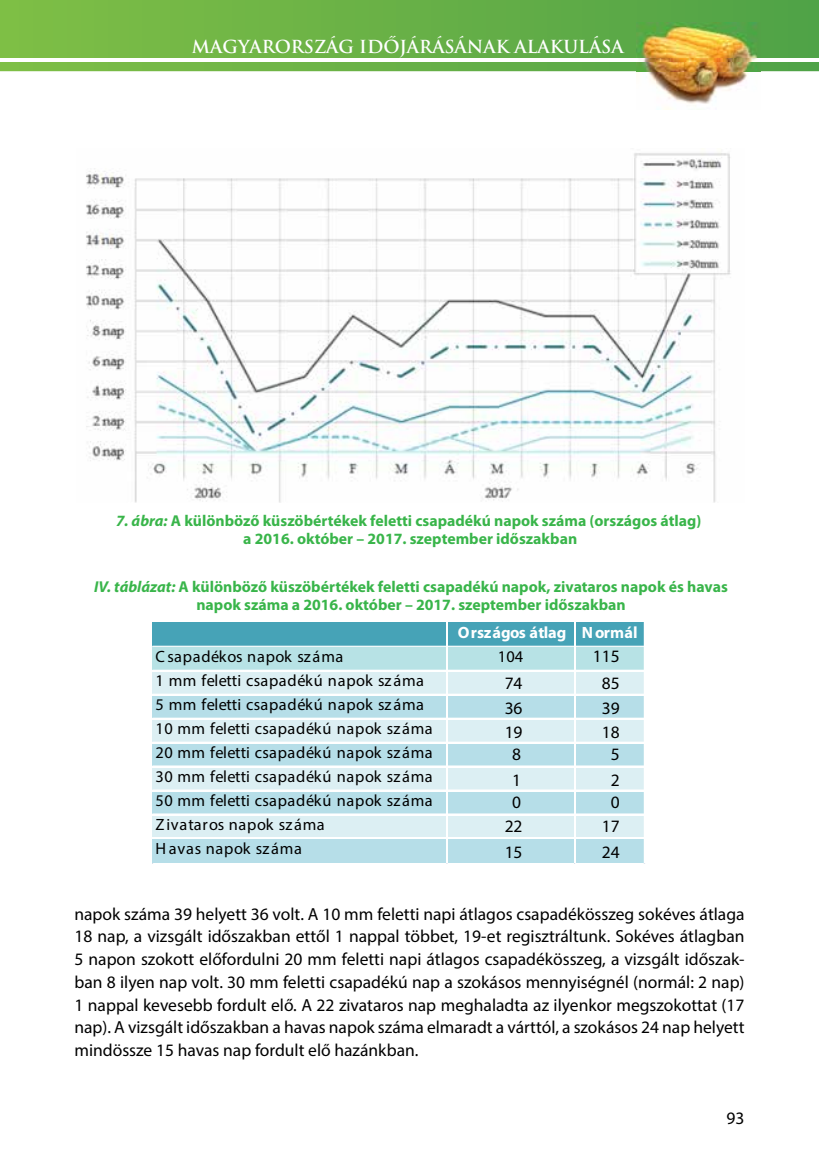
<style>
.page{position:relative;width:819px;height:1171px;background:#fff}
.page>*{position:absolute;margin:0;border:0;box-sizing:border-box;transform-origin:0 0}
.t1{font:17.5px/22.8px "Myriad Pro";color:#000}
.t2{font:700 17.5px "Trajan Pro";color:#fff}
.t3{font:16.28px/24px "Myriad Pro";letter-spacing:.035em;color:#000}
.t4{font:700 16.28px "Myriad Pro";letter-spacing:.005em;color:#fff}
.t5{font:700 15.75px/17.5px "Myriad Pro";color:#39b54a;text-align:center}
.s1{font-style:italic}
</style>
<div class="page">
<svg style="left:0;top:0;width:819px;height:71px;background:#6bb248"></svg>
<hr style="left:0;top:58px;width:819px;height:3px;background:#fff">
<img style="left:636px;top:22px;width:124px;height:87px">
<img style="left:86px;top:153px;width:645px;height:349px">
<div style="left:152px;top:622px;width:492px;height:25px;background:#46a3b7"></div>
<div style="left:152px;top:646px;width:492px;height:25px;background:#b7e2e5"></div>
<div style="left:152px;top:670px;width:492px;height:25px;background:#dceff3"></div>
<div style="left:152px;top:694px;width:492px;height:25px;background:#b6dee8"></div>
<div style="left:152px;top:718px;width:492px;height:25px;background:#dceff3"></div>
<div style="left:152px;top:742px;width:492px;height:25px;background:#b6dee8"></div>
<div style="left:152px;top:766px;width:492px;height:25px;background:#dceff3"></div>
<div style="left:152px;top:790px;width:492px;height:25px;background:#b6dee8"></div>
<div style="left:152px;top:814px;width:492px;height:25px;background:#dceff3"></div>
<div style="left:152px;top:838px;width:492px;height:25px;background:#b6dee8"></div>
<hr style="left:446px;top:622px;width:1px;height:241px;background:#fff">
<hr style="left:447px;top:622px;width:1px;height:241px;background:#fff">
<hr style="left:574px;top:622px;width:1px;height:241px;background:#fff">
<hr style="left:152px;top:646px;width:493px;height:1px;background:#fff">
<hr style="left:152px;top:670px;width:493px;height:1px;background:#fff">
<hr style="left:152px;top:694px;width:493px;height:1px;background:#fff">
<hr style="left:152px;top:718px;width:493px;height:1px;background:#fff">
<hr style="left:152px;top:742px;width:493px;height:1px;background:#fff">
<hr style="left:152px;top:766px;width:493px;height:1px;background:#fff">
<hr style="left:152px;top:790px;width:493px;height:1px;background:#fff">
<hr style="left:152px;top:814px;width:493px;height:1px;background:#fff">
<hr style="left:152px;top:838px;width:493px;height:1px;background:#fff">
<p class="t2" style="left:192px;top:36px;width:433px">MAGYARORSZÁG IDŐJÁRÁSÁNAK ALAKULÁSA</p>
<p class="t5" style="left:116px;top:512px;width:586px"><span class="s1">7. ábra:</span> A különböző küszöbértékek feletti csapadékú napok száma (országos átlag) a 2016. október – 2017. szeptember időszakban</p>
<p class="t5" style="left:94px;top:577px;width:635px"><span class="s1">IV. táblázat:</span> A különböző küszöbértékek feletti csapadékú napok, zivataros napok és havas napok száma a 2016. október – 2017. szeptember időszakban</p>
<p class="t4" style="left:457px;top:622px;width:181px">Országos átlag Normál</p>
<p class="t3" style="left:156px;top:645px;width:189px">Csapadékos napok száma</p>
<p class="t3" style="left:498px;top:645px;width:27px">104</p>
<p class="t3" style="left:156px;top:669px;width:279px">1 mm feletti csapadékú napok száma<br>5 mm feletti csapadékú napok száma<br>10 mm feletti csapadékú napok száma<br>20 mm feletti csapadékú napok száma<br>30 mm feletti csapadékú napok száma<br>50 mm feletti csapadékú napok száma<br>Zivataros napok száma<br>Havas napok száma</p>
<p class="t1" style="left:504px;top:670px;width:19px;line-height:24.5px;text-align:justify">74<br>36<br>19</p>
<p class="t1" style="left:512px;top:740px;width:10px;line-height:26.4px">8<br>1</p>
<p class="t1" style="left:504px;top:790px;width:19px;line-height:23.4px;text-align:center">0<br>22</p>
<p class="t1" style="left:504px;top:840px;width:19px">15</p>
<p class="t1" style="left:593px;top:645px;width:28px">115</p>
<p class="t1" style="left:601px;top:695px;width:19px;line-height:24.2px">39<br>18</p>
<p class="t1" style="left:610px;top:740px;width:10px;line-height:26.4px">5<br>2</p>
<p class="t1" style="left:601px;top:790px;width:19px;line-height:23.4px;text-align:center">0<br>17</p>
<p class="t1" style="left:601px;top:840px;width:19px">24</p>
<p class="t1" style="left:601px;top:671px;width:19px">85</p>
<p class="t1" style="left:74px;top:902px;width:671px;text-align:justify">napok száma 39 helyett 36 volt. A 10 mm feletti napi átlagos csapadékösszeg sokéves átlaga 18 nap, a vizsgált időszakban ettől 1 nappal többet, 19-et regisztráltunk. Sokéves átlagban 5 napon szokott előfordulni 20 mm feletti napi átlagos csapadékösszeg, a vizsgált időszak&shy;ban 8 ilyen nap volt. 30 mm feletti csapadékú nap a szokásos mennyiségnél (normál: 2 nap)<br>1 nappal kevesebb fordult elő. A 22 zivataros nap meghaladta az ilyenkor megszokottat (17 nap). A vizsgált időszakban a havas napok száma elmaradt a várttól, a szokásos 24 nap helyett mindössze 15 havas nap fordult elő hazánkban.</p>
<p class="t1" style="left:726px;top:1107px;width:19px">93</p>
</div>
